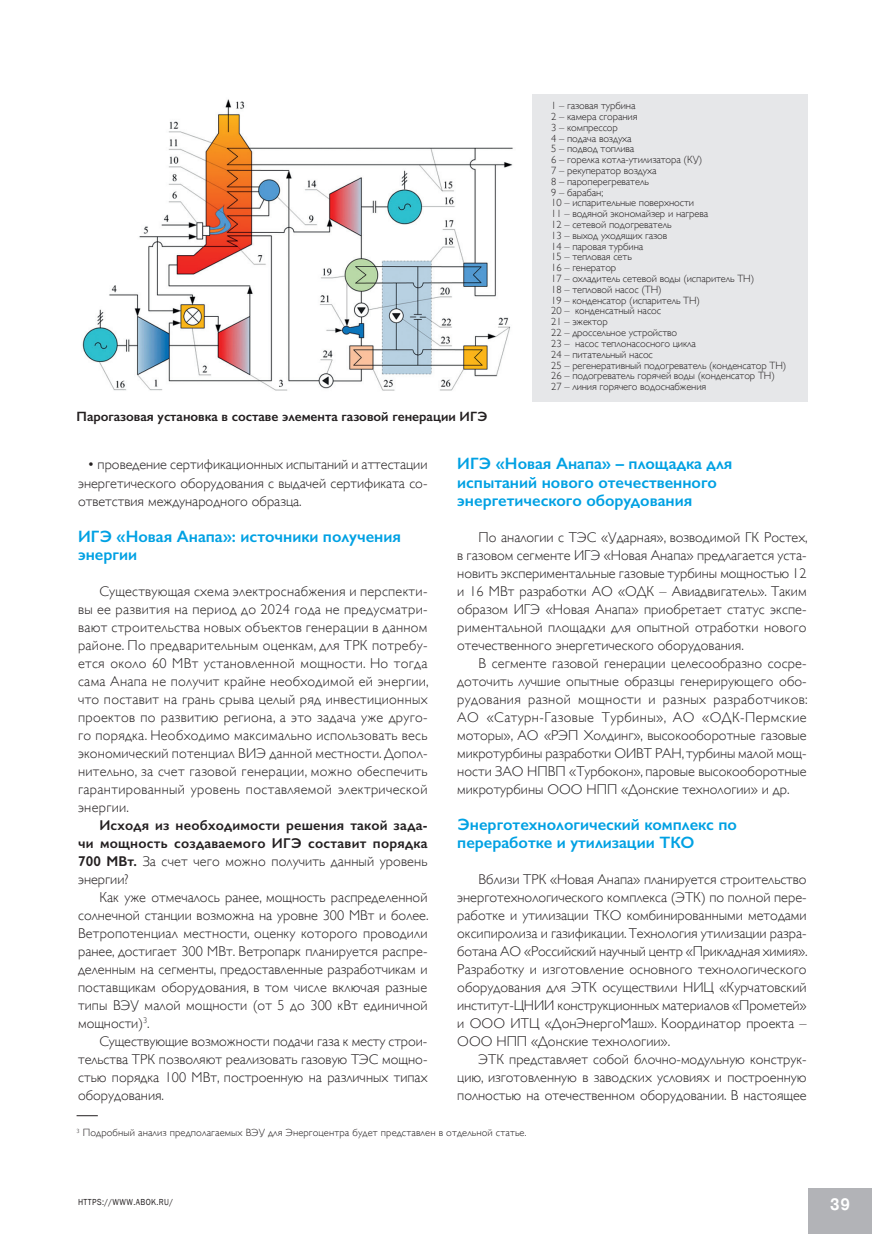
<style>
.page{position:relative;width:872px;height:1234px;background:#fff}
.page>*{position:absolute;margin:0;border:0;box-sizing:border-box;transform-origin:0 0}
._0_Main_text{font:600 16.5px/18px "Gill Sans";color:#00a1e3}
.t1{font:700 16.5px "Pragmatica";color:#fff;scale:.89 1}
._0_Main_text-2{font:300 14.25px/18px "Gill Sans";color:#231f20;text-align:justify}
._0_Main_text-3{font:600 14.25px/18px "Gill Sans";letter-spacing:.02em;color:#231f20;text-align:justify}
._0_Main_text-4{font:600 13.5px "Gill Sans";color:#231f20}
._0_Main_text-5{font:300 10.5px "Gill Sans";letter-spacing:-.01em;color:#231f20}
._0_Main_text-6{font:300 10.5px "Gill Sans";letter-spacing:.01em;color:#231f20}
.t2{font:9px "Franklin Gothic";letter-spacing:.05em;color:#231f20;scale:.89 1}
.s1{font-weight:300}
</style>
<div class="page">
<div style="left:808px;top:1188px;width:64px;height:45px;background:#b2b3b7"></div>
<img style="left:82px;top:99px;width:431px;height:292px">
<div style="left:532px;top:94px;width:276px;height:308px;background:#e6e7e9"></div>
<svg style="left:77px;top:1115px;width:21px;height:1px"></svg>
<p class="_0_Main_text-4" style="left:77px;top:408px;width:412px">Парогазовая установка в составе элемента газовой генерации ИГЭ</p>
<p class="_0_Main_text-5" style="left:551px;top:97px;width:86px">1 – газовая турбина</p>
<p class="_0_Main_text-5" style="left:551px;top:108px;width:88px">2 – камера сгорания</p>
<p class="_0_Main_text-5" style="left:551px;top:119px;width:68px">3 – компрессор</p>
<p class="_0_Main_text-5" style="left:551px;top:130px;width:82px">4 – подача воздуха</p>
<p class="_0_Main_text-5" style="left:551px;top:141px;width:85px">5 – подвод топлива</p>
<p class="_0_Main_text-5" style="left:551px;top:151px;width:152px">6 – горелка котла-утилизатора (КУ)</p>
<p class="_0_Main_text-5" style="left:551px;top:162px;width:107px">7 – рекуператор воздуха</p>
<p class="_0_Main_text-5" style="left:551px;top:173px;width:99px">8 – пароперегреватель</p>
<p class="_0_Main_text-5" style="left:551px;top:184px;width:54px">9 – барабан;</p>
<p class="_0_Main_text-5" style="left:551px;top:195px;width:144px">10 – испарительные поверхности</p>
<p class="_0_Main_text-5" style="left:551px;top:205px;width:158px">11 – водяной экономайзер и нагрева</p>
<p class="_0_Main_text-5" style="left:551px;top:216px;width:122px">12 – сетевой подогреватель</p>
<p class="_0_Main_text-5" style="left:551px;top:227px;width:118px">13 – выход уходящих газов</p>
<p class="_0_Main_text-5" style="left:551px;top:238px;width:94px">14 – паровая турбина</p>
<p class="_0_Main_text-5" style="left:551px;top:249px;width:82px">15 – тепловая сеть</p>
<p class="_0_Main_text-5" style="left:551px;top:259px;width:67px">16 – генератор</p>
<p class="_0_Main_text-5" style="left:551px;top:270px;width:204px">17 – охладитель сетевой воды (испаритель ТН)</p>
<p class="_0_Main_text-5" style="left:551px;top:281px;width:112px">18 – тепловой насос (ТН)</p>
<p class="_0_Main_text-5" style="left:551px;top:292px;width:150px">19 – конденсатор (испаритель ТН)</p>
<p class="_0_Main_text-5" style="left:551px;top:303px;width:111px">20 – конденсатный насос</p>
<p class="_0_Main_text-5" style="left:551px;top:313px;width:58px">21 – эжектор</p>
<p class="_0_Main_text-5" style="left:551px;top:324px;width:127px">22 – дроссельное устройство</p>
<p class="_0_Main_text-5" style="left:551px;top:335px;width:146px">23 – насос теплонасосного цикла</p>
<p class="_0_Main_text-5" style="left:551px;top:346px;width:103px">24 – питательный насос</p>
<p class="_0_Main_text-5" style="left:551px;top:357px;width:236px">25 – регенеративный подогреватель (конденсатор ТН)</p>
<p class="_0_Main_text-5" style="left:551px;top:367px;width:225px">26 – подогреватель горячей воды (конденсатор ТН)</p>
<p class="_0_Main_text-5" style="left:551px;top:378px;width:156px">27 – линия горячего водоснабжения</p>
<p class="_0_Main_text-2" style="left:78px;top:455px;width:351px;text-indent:9px">• проведение сертификационных испытаний и аттестации энергетического оборудования с выдачей сертификата со&shy;ответствия международного образца.</p>
<p class="_0_Main_text" style="left:78px;top:526px;width:324px">ИГЭ «Новая Анапа»: источники получения энергии</p>
<p class="_0_Main_text-2" style="left:78px;top:581px;width:352px;text-indent:21px">Существующая схема электроснабжения и перспекти&shy;вы ее развития на период до 2024 года не предусматри&shy;вают строительства новых объектов генерации в данном районе. По предварительным оценкам, для ТРК потребу&shy;ется около 60 МВт установленной мощности. Но тогда сама Анапа не получит крайне необходимой ей энергии, что поставит на грань срыва целый ряд инвестиционных проектов по развитию региона, а это задача уже друго&shy;го порядка. Необходимо максимально использовать весь экономический потенциал ВИЭ данной местности. Допол&shy;нительно, за счет газовой генерации, можно обеспечить гарантированный уровень поставляемой электрической энергии.</p>
<p class="_0_Main_text-3" style="left:78px;top:815px;width:351px;text-indent:21px">Исходя из необходимости решения такой зада&shy;чи мощность создаваемого ИГЭ составит порядка 700 МВт. <span class="s1">За счет чего можно получить данный уровень энергии?</span></p>
<p class="_0_Main_text-2" style="left:78px;top:887px;width:352px;text-indent:21px">Как уже отмечалось ранее, мощность распределенной солнечной станции возможна на уровне 300 МВт и более.<br>Ветропотенциал местности, оценку которого проводили ранее, достигает 300 МВт. Ветропарк планируется распре&shy;деленным на сегменты, предоставленные разработчикам и поставщикам оборудования, в том числе включая разные типы ВЭУ малой мощности (от 5 до 300 кВт единичной мощности)<sup>3</sup>.</p>
<p class="_0_Main_text-2" style="left:78px;top:1031px;width:351px;text-indent:21px">Существующие возможности подачи газа к месту строи&shy;тельства ТРК позволяют реализовать газовую ТЭС мощно&shy;стью порядка 100 МВт, построенную на различных типах оборудования.</p>
<p class="_0_Main_text" style="left:457px;top:454px;width:277px">ИГЭ «Новая Анапа» – площадка для испытаний нового отечественного энергетического оборудования</p>
<p class="_0_Main_text-2" style="left:457px;top:527px;width:352px;text-indent:21px">По аналогии с ТЭС «Ударная», возводимой ГК Ростех, в газовом сегменте ИГЭ «Новая Анапа» предлагается уста&shy;новить экспериментальные газовые турбины мощностью 12 и 16 МВт разработки АО «ОДК – Авиадвигатель». Таким образом ИГЭ «Новая Анапа» приобретает статус экспе&shy;риментальной площадки для опытной отработки нового отечественного энергетического оборудования.</p>
<p class="_0_Main_text-2" style="left:457px;top:653px;width:352px;text-indent:21px">В сегменте газовой генерации целесообразно сосре&shy;доточить лучшие опытные образцы генерирующего обо&shy;рудования разной мощности и разных разработчиков:<br>АО «Сатурн--Газовые Турбины», АО «ОДК-Пермские моторы», АО «РЭП Холдинг», высокооборотные газовые микротурбины разработки ОИВТ РАН, турбины малой мощ&shy;ности ЗАО НПВП «Турбокон», паровые высокооборотные микротурбины ООО НПП «Донские технологии» и др.</p>
<p class="_0_Main_text" style="left:457px;top:814px;width:281px">Энерготехнологический комплекс по переработке и утилизации ТКО</p>
<p class="_0_Main_text-2" style="left:457px;top:869px;width:352px;text-indent:21px">Вблизи ТРК «Новая Анапа» планируется строительство энерготехнологического комплекса (ЭТК) по полной пере&shy;работке и утилизации ТКО комбинированными методами оксипиролиза и газификации. Технология утилизации разра&shy;ботана АО «Российский научный центр «Прикладная химия».<br>Разработку и изготовление основного технологического оборудования для ЭТК осуществили НИЦ «Курчатовский институт-ЦНИИ конструкционных материалов «Прометей» и ООО ИТЦ «ДонЭнергоМаш». Координатор проекта – ООО НПП «Донские технологии».</p>
<p class="_0_Main_text-2" style="left:457px;top:1049px;width:351px;text-indent:21px">ЭТК представляет собой блочно-модульную конструк&shy;цию, изготовленную в заводских условиях и построенную полностью на отечественном оборудовании. В настоящее</p>
<p class="_0_Main_text-6" style="left:77px;top:1123px;width:451px"><sup>3</sup> Подробный анализ предполагаемых ВЭУ для Энергоцентра будет представлен в отдельной статье.</p>
<p class="t2" style="left:78px;top:1196px;width:108px">HTTPS://WWW.ABOK.RU/</p>
<p class="t1" style="left:830px;top:1193px;width:24px">39</p>
</div>
